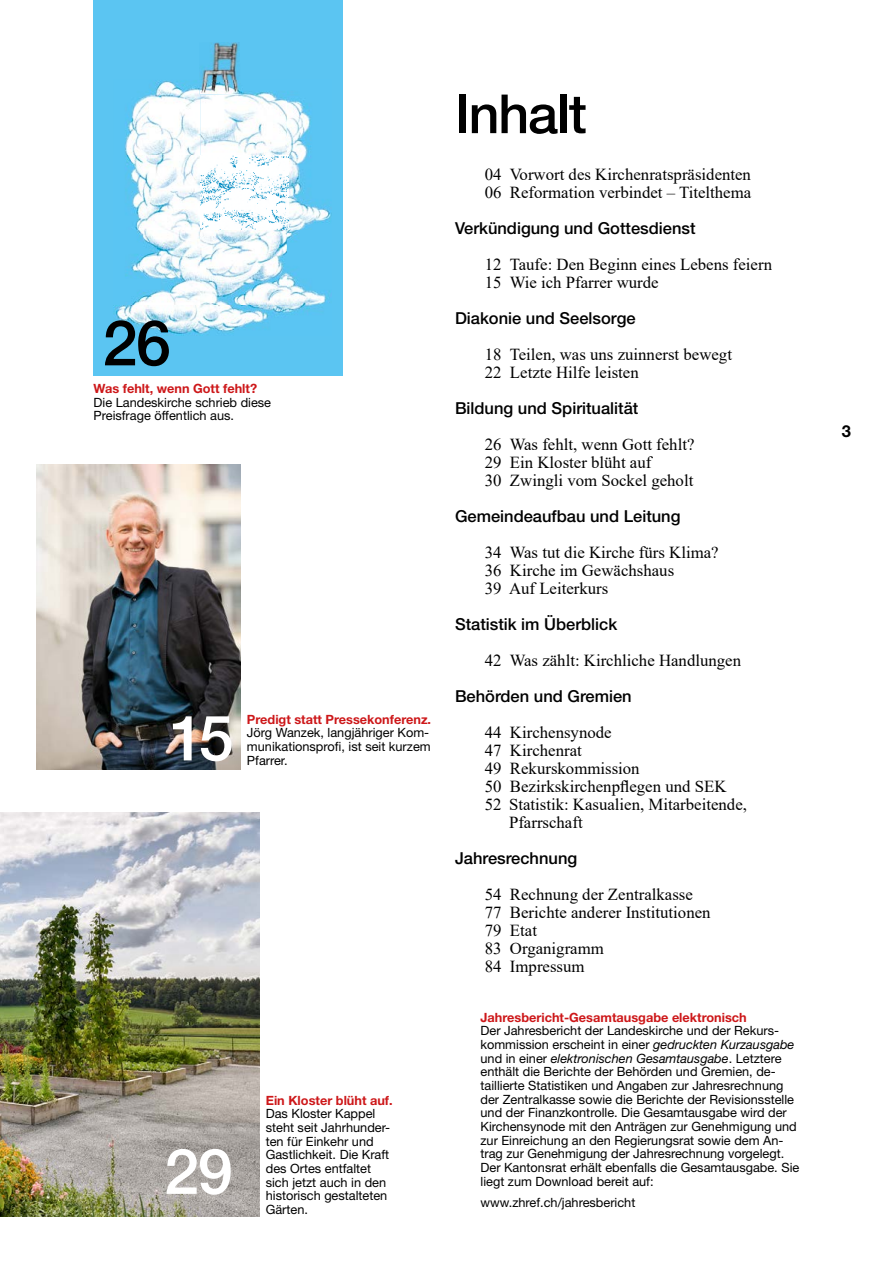
<style>
.page{position:relative;width:893px;height:1263px;background:#fff}
.page>*{position:absolute;margin:0;border:0;box-sizing:border-box;transform-origin:0 0}
.t1{font:500 63px "Helvetica Neue LT Pro";color:#fff}
.t2{font:500 63px "Helvetica Neue LT Pro";color:#000}
.t3{font:500 54px "Helvetica Neue LT Pro";letter-spacing:-.025em;color:#000}
.t4{font:16.8px/18px "Times New Roman";color:#000}
.t5{font:500 16.5px "Helvetica Neue LT Pro";color:#000}
.t6{font:700 16.5px "Helvetica Neue LT Pro";color:#000}
.t7{font:12.75px/13.6px "Helvetica Neue LT Pro";color:#000}
.t8{font:700 12.75px "Helvetica Neue LT Pro";color:#cd1719}
.s1{font-style:italic}
</style>
<div class="page">
<img style="left:0;top:812px;width:259px;height:404px">
<div style="left:94px;top:0;width:249px;height:375px;background:#5bc5f2"></div>
<img style="left:115px;top:81px;width:216px;height:255px">
<img style="left:199px;top:42px;width:42px;height:53px">
<img style="left:37px;top:464px;width:204px;height:306px">
<h1 class="t2" style="left:102px;top:305px;width:70px">26</h1>
<p class="t8" style="left:94px;top:380px;width:165px">Was fehlt, wenn Gott fehlt?</p>
<p class="t7" style="left:94px;top:395px;width:179px">Die Landeskirche schrieb diese<br>Preisfrage öffentlich aus.</p>
<h1 class="t1" style="left:170px;top:700px;width:66px">15</h1>
<p class="t8" style="left:247px;top:711px;width:186px">Predigt statt Pressekonferenz.</p>
<p class="t7" style="left:247px;top:725px;width:185px">Jörg Wanzek, langjähriger Kom&shy;munikationsprofi, ist seit kurzem</p>
<p class="t7" style="left:247px;top:753px;width:42px">Pfarrer.</p>
<h1 class="t1" style="left:164px;top:1133px;width:70px">29</h1>
<p class="t8" style="left:266px;top:1092px;width:129px">Ein Kloster blüht auf.</p>
<p class="t7" style="left:266px;top:1107px;width:126px">Das Kloster Kappel steht seit Jahrhunder&shy;ten für Einkehr und<br>Gastlichkeit. Die Kraft des Ortes entfaltet sich jetzt auch in den historisch gestalteten<br>Gärten.</p>
<h2 class="t3" style="left:455px;top:81px;width:133px">Inhalt</h2>
<h3 class="t4" style="left:485px;top:165px;width:268px">04 Vorwort des Kirchenratspräsidenten<br>06 Reformation verbindet – Titelthema</h3>
<p class="t5" style="left:455px;top:218px;width:242px">Verkündigung und Gottesdienst</p>
<h3 class="t4" style="left:485px;top:255px;width:289px">12 Taufe: Den Beginn eines Lebens feiern<br>15 Wie ich Pfarrer wurde</h3>
<p class="t5" style="left:455px;top:308px;width:182px">Diakonie und Seelsorge</p>
<h3 class="t4" style="left:485px;top:345px;width:249px">18 Teilen, was uns zuinnerst bewegt<br>22 Letzte Hilfe leisten</h3>
<p class="t5" style="left:455px;top:398px;width:185px">Bildung und Spiritualität</p>
<h3 class="t4" style="left:485px;top:435px;width:211px">26 Was fehlt, wenn Gott fehlt?<br>29 Ein Kloster blüht auf<br>30 Zwingli vom Sockel geholt</h3>
<p class="t5" style="left:455px;top:506px;width:227px">Gemeindeaufbau und Leitung</p>
<h3 class="t4" style="left:485px;top:543px;width:235px">34 Was tut die Kirche fürs Klima?<br>36 Kirche im Gewächshaus<br>39 Auf Leiterkurs</h3>
<p class="t5" style="left:455px;top:614px;width:164px">Statistik im Überblick</p>
<h3 class="t4" style="left:485px;top:651px;width:258px">42 Was zählt: Kirchliche Handlungen</h3>
<p class="t5" style="left:455px;top:686px;width:178px">Behörden und Gremien</p>
<h3 class="t4" style="left:485px;top:723px;width:128px">44 Kirchensynode</h3>
<h3 class="t4" style="left:485px;top:741px;width:99px">47 Kirchenrat</h3>
<h3 class="t4" style="left:485px;top:759px;width:156px">49 Rekurskommission</h3>
<h3 class="t4" style="left:485px;top:777px;width:243px">50 Bezirkskirchenpflegen und SEK</h3>
<h3 class="t4" style="left:485px;top:795px;width:264px">52 Statistik: Kasualien, Mitarbeitende,</h3>
<h3 class="t4" style="left:509px;top:813px;width:75px">Pfarrschaft</h3>
<p class="t5" style="left:455px;top:848px;width:124px">Jahresrechnung</p>
<h3 class="t4" style="left:485px;top:885px;width:227px">54 Rechnung der Zentralkasse<br>77 Berichte anderer Institutionen<br>79 Etat<br>83 Organigramm<br>84 Impressum</h3>
<p class="t8" style="left:480px;top:1009px;width:268px">Jahresbericht-Gesamtausgabe elektronisch</p>
<p class="t7" style="left:480px;top:1024px;width:320px">Der Jahresbericht der Landeskirche und der Rekurs&shy;kommission erscheint in einer <span class="s1">gedruckten Kurzausgabe </span>und in einer <span class="s1">elektronischen Gesamtausgabe</span>. Letztere enthält die Berichte der Behörden und Gremien, de&shy;taillierte Statistiken und Angaben zur Jahresrechnung der Zentralkasse sowie die Berichte der Revisionsstelle und der Finanzkontrolle. Die Gesamtausgabe wird der Kirchensynode mit den Anträgen zur Genehmigung und zur Einreichung an den Regierungsrat sowie dem An&shy;trag zur Genehmigung der Jahresrechnung vorgelegt.<br>Der Kantonsrat erhält ebenfalls die Gesamtausgabe. Sie liegt zum Download bereit auf:</p>
<p class="t7" style="left:480px;top:1195px;width:156px">www.zhref.ch/jahresbericht</p>
<p class="t6" style="left:842px;top:421px;width:11px">3</p>
</div>
